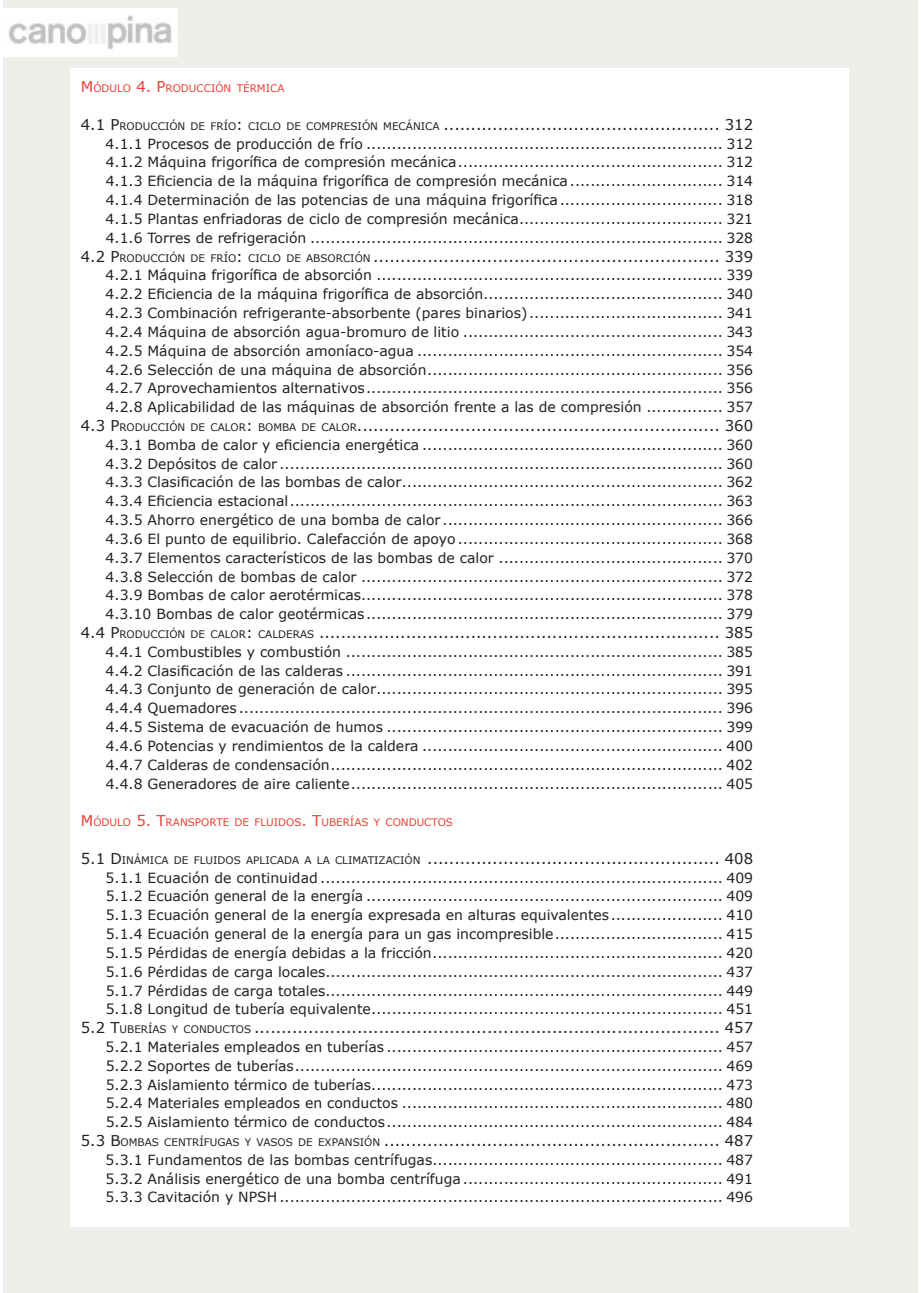
<style>
.page{position:relative;width:921px;height:1293px;background:#fff}
.page>*{position:absolute;margin:0;border:0;box-sizing:border-box;transform-origin:0 0}
.t1{font:14.88px "Verdana";color:#231f20}
.t2{font:14px/18.9px "Verdana";color:#231f20;text-align:justify}
.t3{font:10.33px "Verdana";color:#ee3e34}
.s1{font-size:14.88px}
.s2{font-size:10.33px}
</style>
<div class="page">
<div style="left:3px;top:0;width:67px;height:1293px;background:#f0eeeb"></div>
<div style="left:850px;top:0;width:67px;height:1293px;background:#f0eeeb"></div>
<div style="left:38px;top:0;width:865px;height:67px;background:#f0eeeb"></div>
<div style="left:16px;top:1227px;width:865px;height:66px;background:#f0eeeb"></div>
<img style="left:4px;top:8px;width:173px;height:48px">
<p class="t3" style="left:81px;top:81px;width:205px"><span class="s1">M</span>ÓDULO <span class="s1">4. P</span>RODUCCIÓN TÉRMICA</p>
<p class="t1" style="left:81px;top:114px;width:674px">4.1 P<span class="s2">RODUCCIÓN DE FRÍO</span>: <span class="s2">CICLO DE COMPRESIÓN MECÁNICA</span> ................................................... 312</p>
<p class="t2" style="left:106px;top:134px;width:649px">4.1.1 Procesos de producción de frío ...................................................................... 312<br>4.1.2 Máquina frigorífica de compresión mecánica.................................................... 312<br>4.1.3 Eficiencia de la máquina frigorífica de compresión mecánica.............................. 314<br>4.1.4 Determinación de las potencias de una máquina frigorífica................................ 318<br>4.1.5 Plantas enfriadoras de ciclo de compresión mecánica........................................ 321<br>4.1.6 Torres de refrigeración ................................................................................. 328</p>
<p class="t1" style="left:81px;top:246px;width:674px">4.2 P<span class="s2">RODUCCIÓN DE FRÍO</span>: <span class="s2">CICLO DE ABSORCIÓN</span> ................................................................ 339</p>
<p class="t2" style="left:106px;top:266px;width:649px">4.2.1 Máquina frigorífica de absorción .................................................................... 339<br>4.2.2 Eficiencia de la máquina frigorífica de absorción............................................... 340<br>4.2.3 Combinación refrigerante-absorbente (pares binarios) ...................................... 341<br>4.2.4 Máquina de absorción agua-bromuro de litio ................................................... 343<br>4.2.5 Máquina de absorción amoníaco-agua ............................................................ 354<br>4.2.6 Selección de una máquina de absorción.......................................................... 356<br>4.2.7 Aprovechamientos alternativos...................................................................... 356<br>4.2.8 Aplicabilidad de las máquinas de absorción frente a las de compresión ............... 357</p>
<p class="t1" style="left:81px;top:415px;width:674px">4.3 P<span class="s2">RODUCCIÓN DE CALOR</span>: <span class="s2">BOMBA DE CALOR</span>................................................................... 360</p>
<p class="t2" style="left:106px;top:435px;width:649px">4.3.1 Bomba de calor y eficiencia energética ........................................................... 360<br>4.3.2 Depósitos de calor ....................................................................................... 360<br>4.3.3 Clasificación de las bombas de calor............................................................... 362<br>4.3.4 Eficiencia estacional..................................................................................... 363<br>4.3.5 Ahorro energético de una bomba de calor ....................................................... 366<br>4.3.6 El punto de equilibrio. Calefacción de apoyo .................................................... 368<br>4.3.7 Elementos característicos de las bombas de calor ............................................ 370<br>4.3.8 Selección de bombas de calor ....................................................................... 372<br>4.3.9 Bombas de calor aerotérmicas....................................................................... 378<br>4.3.10 Bombas de calor geotérmicas...................................................................... 379</p>
<p class="t1" style="left:81px;top:622px;width:674px">4.4 P<span class="s2">RODUCCIÓN DE CALOR</span>: <span class="s2">CALDERAS</span> .......................................................................... 385</p>
<p class="t2" style="left:106px;top:642px;width:649px">4.4.1 Combustibles y combustión .......................................................................... 385<br>4.4.2 Clasificación de las calderas .......................................................................... 391<br>4.4.3 Conjunto de generación de calor.................................................................... 395<br>4.4.4 Quemadores ............................................................................................... 396<br>4.4.5 Sistema de evacuación de humos .................................................................. 399<br>4.4.6 Potencias y rendimientos de la caldera ........................................................... 400<br>4.4.7 Calderas de condensación............................................................................. 402<br>4.4.8 Generadores de aire caliente......................................................................... 405</p>
<p class="t3" style="left:81px;top:815px;width:374px"><span class="s1">M</span>ÓDULO <span class="s1">5. T</span>RANSPORTE DE FLUIDOS<span class="s1">. T</span>UBERÍAS Y CONDUCTOS</p>
<p class="t1" style="left:81px;top:848px;width:674px">5.1 D<span class="s2">INÁMICA DE FLUIDOS APLICADA A LA CLIMATIZACIÓN</span> ...................................................... 408</p>
<p class="t2" style="left:106px;top:868px;width:649px">5.1.1 Ecuación de continuidad ............................................................................... 409<br>5.1.2 Ecuación general de la energía ...................................................................... 409<br>5.1.3 Ecuación general de la energía expresada en alturas equivalentes...................... 410<br>5.1.4 Ecuación general de la energía para un gas incompresible................................. 415<br>5.1.5 Pérdidas de energía debidas a la fricción......................................................... 420<br>5.1.6 Pérdidas de carga locales.............................................................................. 437<br>5.1.7 Pérdidas de carga totales.............................................................................. 449<br>5.1.8 Longitud de tubería equivalente..................................................................... 451</p>
<p class="t1" style="left:81px;top:1017px;width:674px">5.2 T<span class="s2">UBERÍAS Y CONDUCTOS</span> ...................................................................................... 457</p>
<p class="t2" style="left:106px;top:1037px;width:649px">5.2.1 Materiales empleados en tuberías .................................................................. 457<br>5.2.2 Soportes de tuberías.................................................................................... 469<br>5.2.3 Aislamiento térmico de tuberías..................................................................... 473<br>5.2.4 Materiales empleados en conductos ............................................................... 480<br>5.2.5 Aislamiento térmico de conductos.................................................................. 484</p>
<p class="t1" style="left:81px;top:1130px;width:674px">5.3 B<span class="s2">OMBAS CENTRÍFUGAS Y VASOS DE EXPANSIÓN</span> .............................................................. 487</p>
<p class="t2" style="left:106px;top:1150px;width:649px">5.3.1 Fundamentos de las bombas centrífugas......................................................... 487<br>5.3.2 Análisis energético de una bomba centrífuga................................................... 491<br>5.3.3 Cavitación y npsh</p>
<p class="t2" style="left:279px;top:1187px;width:475px">....................................................................................... 496</p>
</div>
